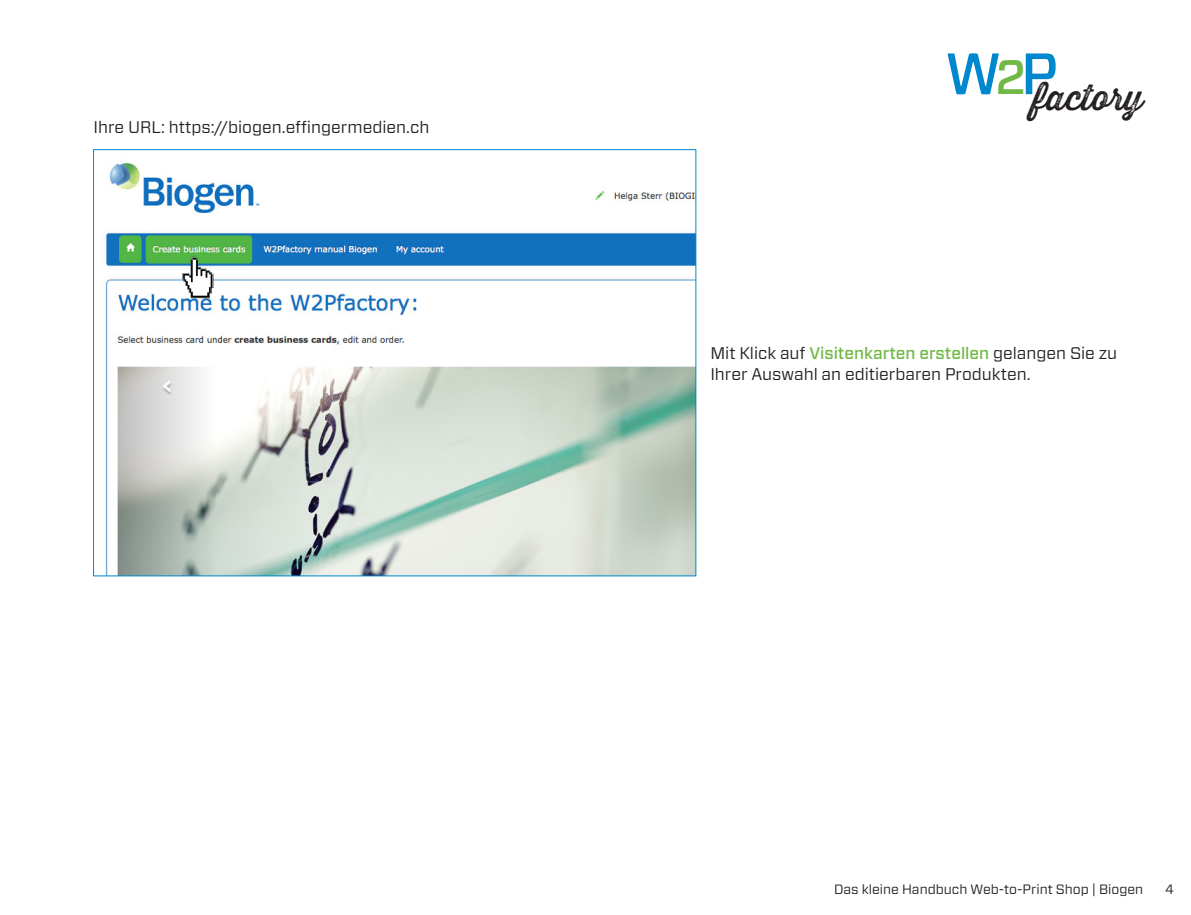
<style>
.page{position:relative;width:1191px;height:915px;background:#fff}
.page>*{position:absolute;margin:0;border:0;box-sizing:border-box;transform-origin:0 0}
.t1{font:35.55px "Thirsty Rough Reg Two";color:#231f20}
.t2{font:16.8px/20.1px "Forza";color:#231f20}
.t3{font:13.5px "Forza";color:#231f20}
.s1{font-weight:500;color:#72b846}
</style>
<div class="page">
<img style="left:104px;top:163px;width:590px;height:411px">
<img style="left:181px;top:255px;width:36px;height:46px">
<p class="t2" style="left:94px;top:116px;width:337px">Ihre URL: https://biogen.effingermedien.ch</p>
<h1 class="t1" style="left:945px;top:71px;width:199px"><sup>W</sup><sup>2</sup><sup>P</sup>factory</h1>
<p class="t2" style="left:710px;top:343px;width:408px">Mit Klick auf <span class="s1">Visitenkarten erstellen</span> gelangen Sie zu<br>Ihrer Auswahl an editierbaren Produkten.</p>
<p class="t3" style="left:834px;top:879px;width:311px">Das kleine Handbuch Web-to-Print Shop | Biogen</p>
<p class="t3" style="left:1165px;top:879px;width:10px">4</p>
</div>
